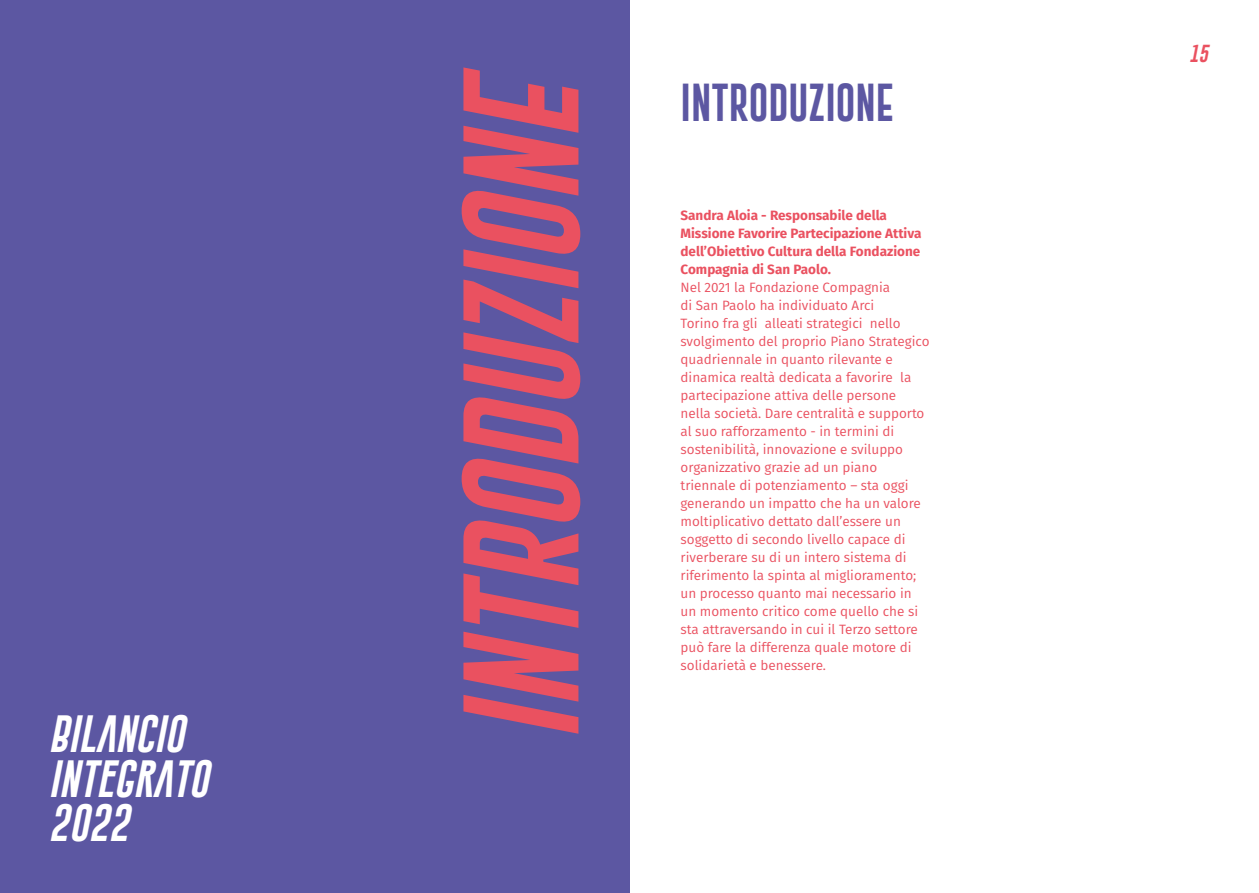
<style>
.page{position:relative;width:1259px;height:893px;background:#fff}
.page>*{position:absolute;margin:0;border:0;box-sizing:border-box;transform-origin:0 0}
.t1{font:italic 120px "Gobold Extra 1";color:#ea5160}
.t2{font:39px "Gobold Extra 1";color:#5c57a2}
.t3{font:italic 38.25px/44.5px "Gobold Extra 1";color:#fff}
.t4{font:italic 18px "Gobold Extra 1";color:#ea5160}
.t5{font:13.5px/18px "Fira Sans";color:#ea5160}
.t6{font:700 13.5px/18px "Fira Sans";color:#ea5160}
</style>
<div class="page">
<div style="left:0;top:0;width:629px;height:893px;background:#5c57a2"></div>
<h3 class="t3" style="left:49px;top:712px;width:137px">BILANCIO</h3>
<h3 class="t3" style="left:49px;top:756px;width:161px">INTEGRATO<br>2022</h3>
<h1 class="t1" style="left:444px;top:742px;width:676px;rotate:-90deg">INTRODUZIONE</h1>
<h2 class="t2" style="left:680px;top:77px;width:215px">INTRODUZIONE</h2>
<p class="t6" style="left:680px;top:205px;width:242px">Sandra Aloia - Responsabile della Missione Favorire Partecipazione Attiva dell’Obiettivo Cultura della Fondazione Compagnia di San Paolo.</p>
<p class="t5" style="left:680px;top:278px;width:250px">Nel 2021 la Fondazione Compagnia<br>di San Paolo ha individuato Arci<br>Torino fra gli alleati strategici nello svolgimento del proprio Piano Strategico quadriennale in quanto rilevante e dinamica realtà dedicata a favorire la partecipazione attiva delle persone nella società. Dare centralità e supporto al suo rafforzamento - in termini di sostenibilità, innovazione e sviluppo organizzativo grazie ad un piano triennale di potenziamento – sta oggi generando un impatto che ha un valore moltiplicativo dettato dall’essere un soggetto di secondo livello capace di riverberare su di un intero sistema di riferimento la spinta al miglioramento; un processo quanto mai necessario in un momento critico come quello che si sta attraversando in cui il Terzo settore può fare la differenza quale motore di solidarietà e benessere.</p>
<h3 class="t4" style="left:1189px;top:42px;width:20px">15</h3>
</div>
